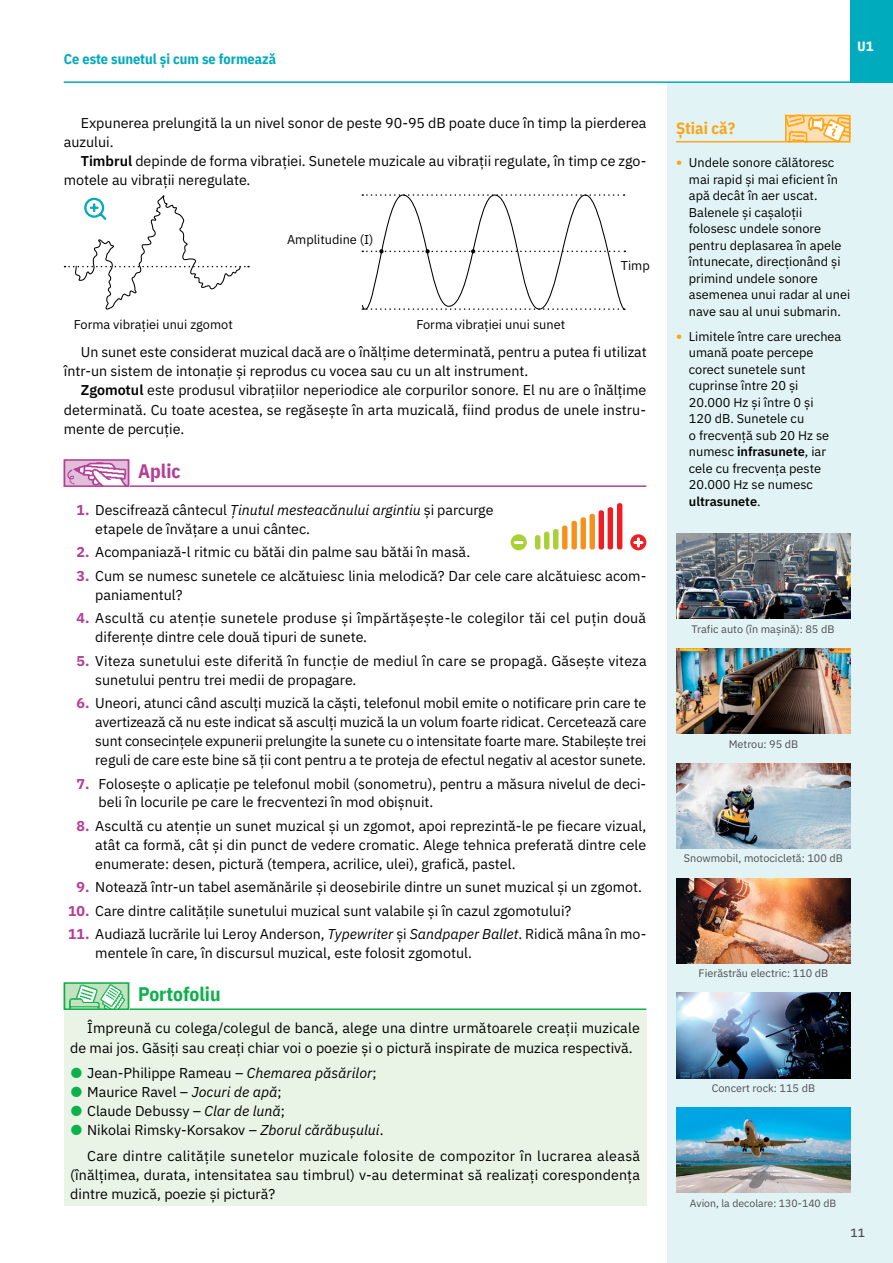
<style>
.page{position:relative;width:893px;height:1263px;background:#fff}
.page>*{position:absolute;margin:0;border:0;box-sizing:border-box;transform-origin:0 0}
.t1{font:700 19.5px "IBM Plex Sans Cond";color:#0db14b}
.t2{font:700 19.5px "IBM Plex Sans Cond";color:#b43e97}
.t3{font:700 16.5px "IBM Plex Sans Cond";color:#faa61a}
.t4{font:14.25px/19.2px "IBM Plex Sans";color:#000}
.t5{font:14.25px/18.9px "IBM Plex Sans";letter-spacing:.02em;color:#000}
.t6{font:700 14.25px "IBM Plex Sans Cond";color:#00abbd}
.t7{font:700 13.5px "IBM Plex Mono";color:#fff}
.t8{font:12.75px/16.5px "IBM Plex Sans";color:#000}
.t9{font:500 12px "IBM Plex Mono";color:#4d4d4f}
.t10{font:10.8px "IBM Plex Sans";color:#4d4d4f}
.t11{font:10.5px "IBM Plex Sans";color:#4d4d4f}
.s1{font-weight:600}
.s2{font-weight:700;color:#b43e97}
.s3{font-style:italic}
.s4{font-weight:700;font-size:14.25px;color:#faa61a}
</style>
<div class="page">
<div style="left:668px;top:82px;width:225px;height:1181px;background:#e2f3f5"></div>
<div style="left:850px;top:0;width:43px;height:83px;background:#00abbd"></div>
<hr style="left:64px;top:81px;width:808px;height:2px;background:#00abbd">
<hr style="left:676px;top:141px;width:174px;height:1px;background:#faa61a">
<img style="left:788px;top:118px;width:59px;height:21px">
<div style="left:785px;top:115px;width:65px;height:27px;border:2px solid #faa61a"></div>
<hr style="left:64px;top:485px;width:582px;height:2px;background:#b43e97">
<hr style="left:64px;top:1008px;width:582px;height:2px;background:#0db14b">
<svg style="left:361px;top:194px;width:265px;height:117px"></svg>
<div style="left:64px;top:1010px;width:582px;height:195px;background:#e9f4e7"></div>
<img style="left:67px;top:462px;width:59px;height:22px">
<div style="left:64px;top:459px;width:65px;height:28px;border:2px solid #b43e97"></div>
<img style="left:67px;top:985px;width:59px;height:22px">
<div style="left:64px;top:982px;width:65px;height:28px;border:2px solid #0db14b"></div>
<img style="left:676px;top:534px;width:174px;height:85px">
<img style="left:676px;top:763px;width:174px;height:85px">
<img style="left:676px;top:648px;width:174px;height:85px">
<img style="left:676px;top:878px;width:174px;height:85px">
<img style="left:676px;top:1108px;width:174px;height:85px">
<img style="left:676px;top:993px;width:174px;height:85px">
<div style="left:535px;top:535px;width:5px;height:14px;background:#aad037;border-radius:2px"></div>
<div style="left:544px;top:532px;width:5px;height:17px;background:#aad037;border-radius:2px"></div>
<div style="left:553px;top:529px;width:5px;height:20px;background:#aad037;border-radius:2px"></div>
<div style="left:562px;top:525px;width:5px;height:24px;background:#f7911e;border-radius:2px"></div>
<div style="left:571px;top:521px;width:6px;height:28px;background:#f7911e;border-radius:2px"></div>
<div style="left:580px;top:517px;width:6px;height:32px;background:#f7911e;border-radius:2px"></div>
<div style="left:590px;top:514px;width:5px;height:35px;background:#f7911e;border-radius:2px"></div>
<div style="left:599px;top:510px;width:5px;height:39px;background:#ed1f24;border-radius:2px"></div>
<div style="left:608px;top:507px;width:5px;height:42px;background:#ed1f24;border-radius:2px"></div>
<div style="left:617px;top:503px;width:5px;height:46px;background:#ed1f24;border-radius:2px"></div>
<svg style="left:511px;top:534px;width:16px;height:16px"></svg>
<svg style="left:630px;top:534px;width:16px;height:16px"></svg>
<svg style="left:65px;top:195px;width:184px;height:115px"></svg>
<p class="t6" style="left:64px;top:47px;width:214px">Ce este sunetul și cum se formează</p>
<p class="t4" style="left:64px;top:112px;width:584px;text-indent:17px">Expunerea prelungită la un nivel sonor de peste 90-95 dB poate duce în timp la pierderea auzului.</p>
<p class="t4" style="left:64px;top:150px;width:584px;text-indent:17px"><span class="s1">Timbrul</span> depinde de forma vibrației. Sunetele muzicale au vibrații regulate, în timp ce zgo‑ motele au vibrații neregulate.</p>
<p class="t8" style="left:287px;top:230px;width:88px">Amplitudine (I)</p>
<p class="t8" style="left:621px;top:256px;width:31px">Timp</p>
<p class="t8" style="left:74px;top:315px;width:161px">Forma vibrației unui zgomot</p>
<p class="t8" style="left:416px;top:315px;width:150px">Forma vibrației unui sunet</p>
<p class="t4" style="left:64px;top:341px;width:584px;text-indent:17px">Un sunet este considerat muzical dacă are o înălțime determinată, pentru a putea fi utilizat într-un sistem de intonație și reprodus cu vocea sau cu un alt instrument.</p>
<p class="t4" style="left:64px;top:380px;width:584px;text-align:justify;text-indent:17px"><span class="s1">Zgomotul</span> este produsul vibrațiilor neperiodice ale corpurilor sonore. El nu are o înălțime determinată. Cu toate acestea, se regăsește în arta muzicală, fiind produs de unele instru‑ mente de percuție.</p>
<h1 class="t2" style="left:138px;top:456px;width:44px">Aplic</h1>
<p class="t4" style="left:95px;top:499px;width:400px;text-indent:-19px"><span class="s2">1.</span> Descifrează cântecul <span class="s3">Ținutul mesteacănului argintiu</span> și parcurge etapele de învățare a unui cântec.</p>
<p class="t4" style="left:77px;top:541px;width:395px"><span class="s2">2.</span> Acompaniază-l ritmic cu bătăi din palme sau bătăi în masă.</p>
<p class="t4" style="left:95px;top:565px;width:553px;text-indent:-19px"><span class="s2">3.</span> Cum se numesc sunetele ce alcătuiesc linia melodică? Dar cele care alcătuiesc acom‑ paniamentul?</p>
<p class="t5" style="left:95px;top:608px;width:552px;text-indent:-19px"><span class="s2">4.</span> Ascultă cu atenție sunetele produse și împărtășește-le colegilor tăi cel puțin două diferențe dintre cele două tipuri de sunete.</p>
<p class="t4" style="left:95px;top:650px;width:553px;text-indent:-19px"><span class="s2">5.</span> Viteza sunetului este diferită în funcție de mediul în care se propagă. Găsește viteza sunetului pentru trei medii de propagare.</p>
<p class="t4" style="left:95px;top:693px;width:553px;text-align:justify;text-indent:-19px"><span class="s2">6.</span> Uneori, atunci când asculți muzică la căști, telefonul mobil emite o notificare prin care te avertizează că nu este indicat să asculți muzică la un volum foarte ridicat. Cercetează care sunt consecințele expunerii prelungite la sunete cu o intensitate foarte mare. Stabilește trei reguli de care este bine să ții cont pentru a te proteja de efectul negativ al acestor sunete.</p>
<p class="t4" style="left:99px;top:773px;width:549px;text-indent:-22px"><span class="s2">7.</span> Folosește o aplicație pe telefonul mobil (sonometru), pentru a măsura nivelul de deci‑ beli în locurile pe care le frecventezi în mod obișnuit.</p>
<p class="t4" style="left:95px;top:815px;width:552px;text-align:justify;text-indent:-19px"><span class="s2">8.</span> Ascultă cu atenție un sunet muzical și un zgomot, apoi reprezintă-le pe fiecare vizual, atât ca formă, cât și din punct de vedere cromatic. Alege tehnica preferată dintre cele enumerate: desen, pictură (tempera, acrilice, ulei), grafică, pastel.</p>
<p class="t4" style="left:77px;top:876px;width:567px"><span class="s2">9.</span> Notează într-un tabel asemănările și deosebirile dintre un sunet muzical și un zgomot.</p>
<p class="t4" style="left:68px;top:900px;width:505px"><span class="s2">10.</span> Care dintre calitățile sunetului muzical sunt valabile și în cazul zgomotului?</p>
<p class="t4" style="left:95px;top:923px;width:549px;text-indent:-27px"><span class="s2">11.</span> Audiază lucrările lui Leroy Anderson, <span class="s3">Typewriter</span> și <span class="s3">Sandpaper Ballet</span>. Ridică mâna în mo-- mentele în care, în discursul muzical, este folosit zgomotul.</p>
<h1 class="t1" style="left:138px;top:979px;width:84px">Portofoliu</h1>
<p class="t4" style="left:70px;top:1017px;width:571px;text-indent:17px">Împreună cu colega/colegul de bancă, alege una dintre următoarele creații muzicale de mai jos. Găsiți sau creați chiar voi o poezie și o pictură inspirate de muzica respectivă.</p>
<p class="t4" style="left:87px;top:1062px;width:298px">Jean-Philippe Rameau – <span class="s3">Chemarea păsărilor</span>; Maurice Ravel – <span class="s3">Jocuri de apă</span>;<br>Claude Debussy – <span class="s3">Clar de lună</span>;<br>Nikolai Rimsky-Korsakov – <span class="s3">Zborul cărăbușului</span>.</p>
<p class="t4" style="left:70px;top:1145px;width:571px;text-align:justify;text-indent:17px">Care dintre calitățile sunetelor muzicale folosite de compozitor în lucrarea aleasă (înălțimea, durata, intensitatea sau timbrul) v-au determinat să realizați corespondența dintre muzică, poezie și pictură?</p>
<p class="t7" style="left:858px;top:35px;width:18px">U1</p>
<p class="t3" style="left:676px;top:115px;width:61px">Știai că?</p>
<p class="t8" style="left:689px;top:154px;width:163px;text-indent:-13px"><span class="s4">•</span> Undele sonore călătoresc mai rapid și mai eficient în apă decât în aer uscat.<br>Balenele și cașaloții folosesc undele sonore pentru deplasarea în apele întunecate, direcționând și primind undele sonore asemenea unui radar al unei nave sau al unui submarin.</p>
<p class="t8" style="left:689px;top:327px;width:154px;text-indent:-13px"><span class="s4">•</span> Limitele între care urechea umană poate percepe corect sunetele sunt cuprinse între 20 și<br>20.000 Hz și între 0 și<br>120 dB. Sunetele cu<br>o frecvență sub 20 Hz se numesc <span class="s1">infrasunete</span>, iar cele cu frecvența peste<br>20.000 Hz se numesc <span class="s1">ultrasunete</span>.</p>
<p class="t10" style="left:691px;top:621px;width:144px">Trafic auto (în mașină): 85 dB</p>
<p class="t10" style="left:729px;top:735px;width:71px">Metrou: 95 dB</p>
<p class="t10" style="left:684px;top:850px;width:161px">Snowmobil, motocicletă: 100 dB</p>
<p class="t10" style="left:699px;top:965px;width:131px">Fierăstrău electric: 110 dB</p>
<p class="t10" style="left:712px;top:1080px;width:105px">Concert rock: 115 dB</p>
<p class="t11" style="left:690px;top:1195px;width:148px">Avion, la decolare: 130‑140 dB</p>
<p class="t9" style="left:850px;top:1224px;width:16px">11</p>
</div>
